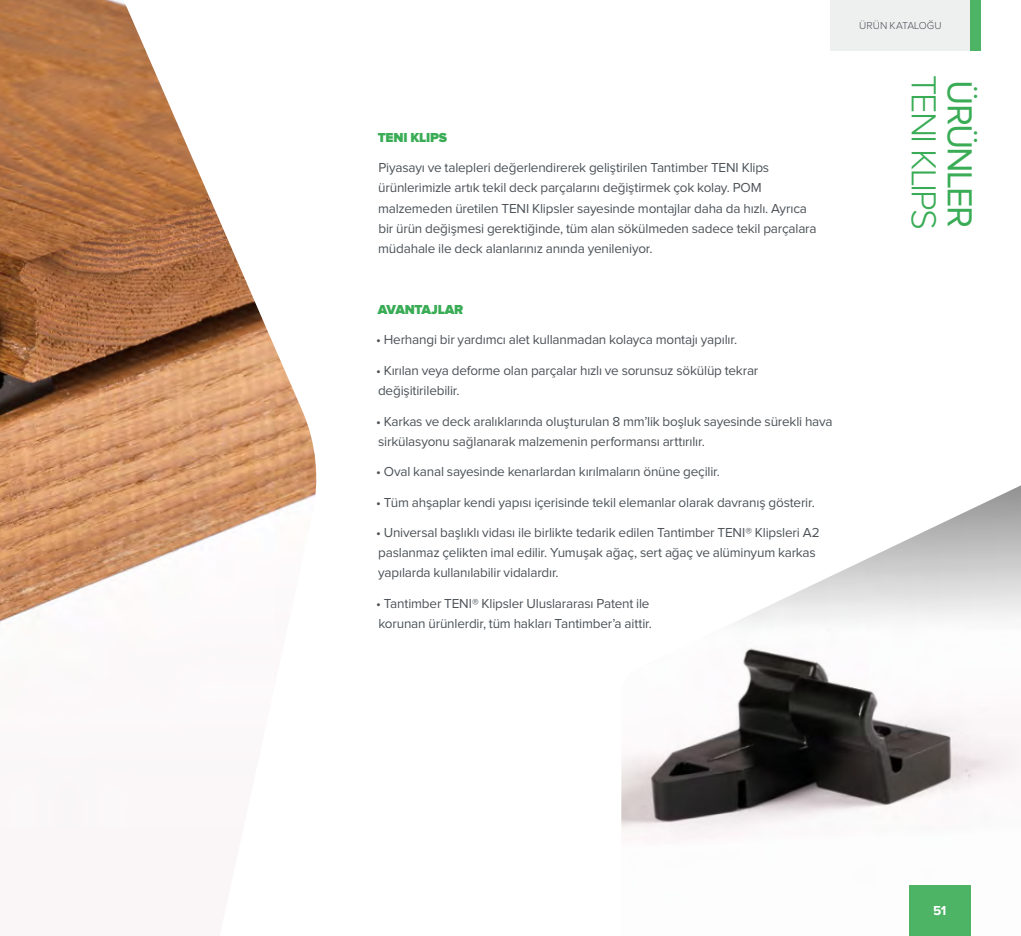
<style>
.page{position:relative;width:1021px;height:936px;background:#fff}
.page>*{position:absolute;margin:0;border:0;box-sizing:border-box;transform-origin:0 0}
.t1{font:300 36px "Proxima Nova";letter-spacing:-.05em;color:#39ac55}
.t2{font:36px "Proxima Nova";letter-spacing:-.05em;color:#39ac55}
.t3{font:13.5px/20.2px "Proxima Nova";letter-spacing:-.015em;color:#4c5257}
.t4{font:900 13.5px "Proxima Nova";letter-spacing:-.015em;color:#39ac55}
.t5{font:700 13.5px "Proxima Nova";color:#fff}
.t6{font:300 10.5px "Proxima Nova";color:#4c5257}
</style>
<div class="page">
<img style="left:621px;top:486px;width:399px;height:449px">
<img style="left:0;top:0;width:317px;height:622px">
<div style="left:830px;top:0;width:140px;height:51px;background:#edeeee"></div>
<div style="left:970px;top:0;width:10px;height:51px;background:#4db466"></div>
<div style="left:909px;top:885px;width:61px;height:50px;background:#4db466"></div>
<p class="t4" style="left:378px;top:131px;width:71px">TENI KLIPS</p>
<p class="t3" style="left:378px;top:158px;width:440px">Piyasayı ve talepleri değerlendirerek geliştirilen Tantimber TENI Klips ürünlerimizle artık tekil deck parçalarını değiştirmek çok kolay. POM malzemeden üretilen TENI Klipsler sayesinde montajlar daha da hızlı. Ayrıca bir ürün değişmesi gerektiğinde, tüm alan sökülmeden sadece tekil parçalara müdahale ile deck alanlarınız anında yenileniyor.</p>
<p class="t4" style="left:378px;top:303px;width:87px">AVANTAJLAR</p>
<p class="t3" style="left:376px;top:330px;width:362px">• Herhangi bir yardımcı alet kullanmadan kolayca montajı yapılır.</p>
<p class="t3" style="left:376px;top:361px;width:384px">• Kırılan veya deforme olan parçalar hızlı ve sorunsuz sökülüp tekrar değişitirilebilir.</p>
<p class="t3" style="left:376px;top:411px;width:458px">• Karkas ve deck aralıklarında oluşturulan 8 mm’lik boşluk sayesinde sürekli hava sirkülasyonu sağlanarak malzemenin performansı arttırılır.</p>
<p class="t3" style="left:376px;top:462px;width:345px">• Oval kanal sayesinde kenarlardan kırılmaların önüne geçilir.</p>
<p class="t3" style="left:376px;top:492px;width:440px">• Tüm ahşaplar kendi yapısı içerisinde tekil elemanlar olarak davranış gösterir.</p>
<p class="t3" style="left:376px;top:523px;width:445px">• Universal başlıklı vidası ile birlikte tedarik edilen Tantimber TENI® Klipsleri A2 paslanmaz çelikten imal edilir. Yumuşak ağaç, sert ağaç ve alüminyum karkas yapılarda kullanılabilir vidalardır.</p>
<p class="t3" style="left:376px;top:593px;width:277px">• Tantimber TENI® Klipsler Uluslararası Patent ile korunan ürünlerdir, tüm hakları Tantimber’a aittir.</p>
<p class="t6" style="left:859px;top:21px;width:84px">ÜRÜN KATALOĞU</p>
<h1 class="t1" style="left:940px;top:75px;width:157px;rotate:90deg">TENI KLIPS</h1>
<h1 class="t2" style="left:976px;top:80px;width:149px;rotate:90deg">ÜRÜNLER</h1>
<p class="t5" style="left:933px;top:904px;width:15px">51</p>
</div>
